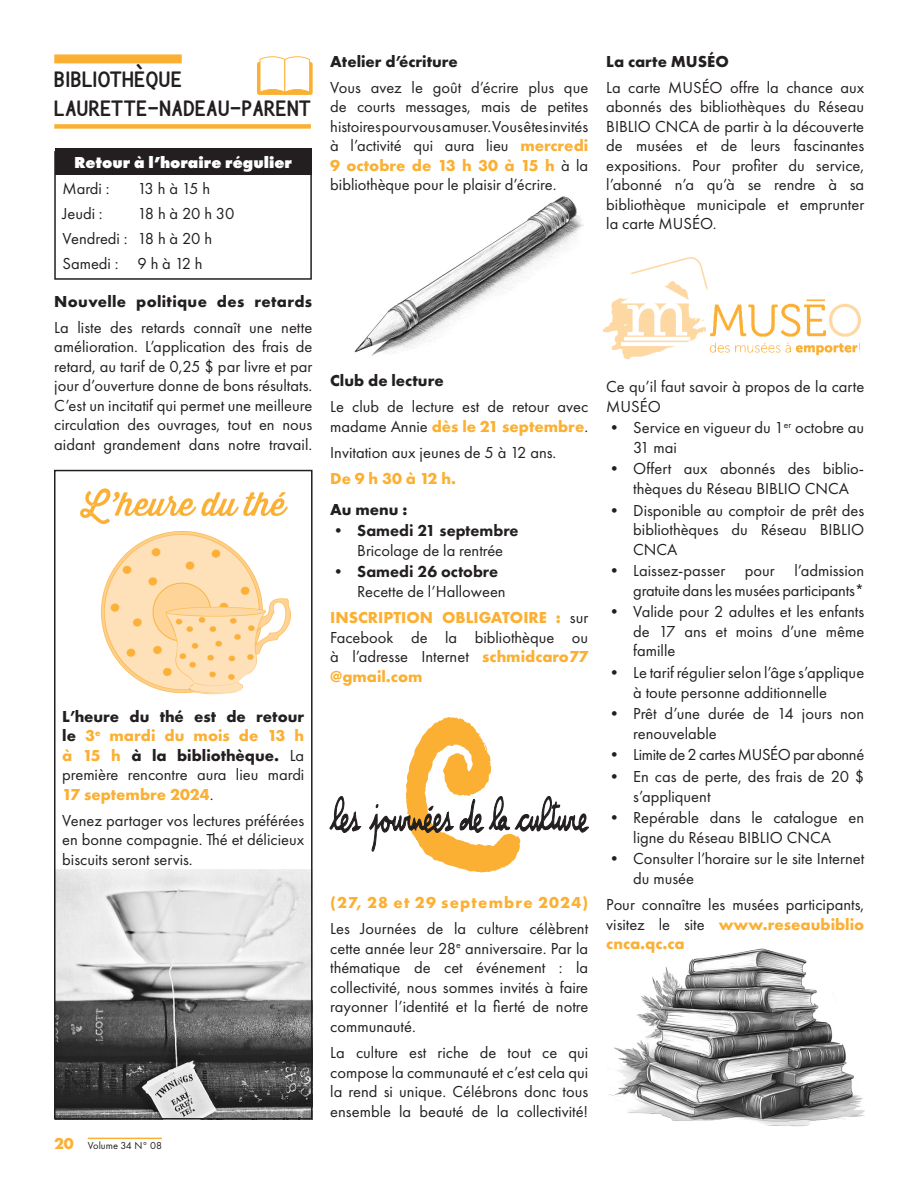
<style>
.page{position:relative;width:918px;height:1188px;background:#fff}
.page>*{position:absolute;margin:0;border:0;box-sizing:border-box;transform-origin:0 0}
.titre{font:700 18px "Bondan";letter-spacing:.035em;color:#231f20}
.texte{font:16.5px/19.5px "Futura PT";color:#231f20;text-align:justify}
.texte-2{font:700 16.5px/19.5px "Futura PT";color:#231f20;text-align:justify}
.sous_titre{font:700 16.5px "Futura PT";color:#231f20}
.texte-3{font:16.5px "Futura PT";letter-spacing:-.025em;color:#231f20}
.sous_titre-2{font:700 16.5px "Futura PT";letter-spacing:.02em;color:#231f20}
.sous_titre-3{font:700 16.5px "Futura PT";letter-spacing:.07em;color:#fbb033}
.sous_titre-4{font:800 16.5px "Futura PT";color:#fff}
.texte-4{font:700 16.5px "Futura PT";color:#fbb033}
.texte-5{font:10.5px "Futura PT";color:#231f20}
.s1{color:#fbb033}
.s2{font-weight:400}
.s3{font-weight:700;color:#fbb033}
.s4{font-weight:800}
</style>
<div class="page">
<hr style="left:88px;top:1138px;width:74px;height:1px;background:#fbb033">
<img style="left:609px;top:948px;width:255px;height:179px">
<img style="left:57px;top:869px;width:253px;height:248px">
<div style="left:54px;top:124px;width:257px;height:5px;background:#fbb033"></div>
<div style="left:54px;top:54px;width:128px;height:9px;background:#fbb033"></div>
<svg style="left:257px;top:56px;width:56px;height:39px"></svg>
<div style="left:54px;top:151px;width:258px;height:129px;border:2px solid #231f20"></div>
<div style="left:55px;top:148px;width:256px;height:27px;background:#231f20"></div>
<div style="left:54px;top:470px;width:259px;height:650px;border:2px solid #231f20"></div>
<img style="left:80px;top:488px;width:211px;height:207px">
<img style="left:603px;top:257px;width:258px;height:103px">
<svg style="left:330px;top:796px;width:31px;height:37px"></svg>
<svg style="left:369px;top:717px;width:220px;height:155px"></svg>
<img style="left:354px;top:196px;width:230px;height:160px">
<p class="titre" style="left:54px;top:71px;width:129px">BIBLIOTHÈQUE</p>
<p class="titre" style="left:54px;top:99px;width:258px">LAURETTE-NADEAU-PARENT</p>
<p class="sous_titre-4" style="left:74px;top:151px;width:219px">Retour à l’horaire régulier</p>
<p class="texte" style="left:63px;top:179px;width:48px">Mardi :</p>
<p class="texte" style="left:138px;top:179px;width:74px">13 h à 15 h</p>
<p class="texte" style="left:63px;top:204px;width:42px">Jeudi :</p>
<p class="texte" style="left:138px;top:204px;width:99px">18 h à 20 h 30</p>
<p class="texte" style="left:63px;top:229px;width:151px">Vendredi : 18 h à 20 h</p>
<p class="texte" style="left:63px;top:253px;width:142px">Samedi : 9 h à 12 h</p>
<p class="sous_titre-2" style="left:54px;top:290px;width:260px">Nouvelle politique des retards</p>
<p class="texte" style="left:54px;top:317px;width:260px">La liste des retards connaît une nette amélioration. L’application des frais de retard, au tarif de 0,25 $ par livre et par jour d’ouverture donne de bons résultats.<br>C’est un incitatif qui permet une meilleure circulation des ouvrages, tout en nous aidant grandement dans notre travail.</p>
<p class="texte-2" style="left:62px;top:706px;width:244px">L’heure du thé est de retour le <span class="s1">3</span><sup>e</sup> <span class="s1">mardi du mois de 13 h à 15 h</span> à la bibliothèque. <span class="s2">La première rencontre aura lieu mardi </span><span class="s1">17 septembre 2024</span><span class="s2">.</span></p>
<p class="texte" style="left:62px;top:811px;width:244px">Venez partager vos lectures préférées en bonne compagnie. Thé et délicieux biscuits seront servis.</p>
<p class="texte-4" style="left:54px;top:1133px;width:21px">20</p>
<p class="texte-5" style="left:88px;top:1139px;width:76px">Volume 34 N° 08</p>
<p class="sous_titre" style="left:330px;top:50px;width:129px">Atelier d’écriture</p>
<p class="texte" style="left:330px;top:78px;width:260px">Vous avez le goût d’écrire plus que de courts messages, mais de petites histoires pour vous amuser. Vous êtes invités à l’activité qui aura lieu <span class="s3">mercredi 9 octobre de 13 h 30 à 15 h</span> à la bibliothèque pour le plaisir d’écrire.</p>
<p class="sous_titre" style="left:606px;top:50px;width:124px">La carte MUSÉO</p>
<p class="texte" style="left:606px;top:78px;width:260px">La carte MUSÉO offre la chance aux abonnés des bibliothèques du Réseau BIBLIO CNCA de partir à la découverte de musées et de leurs fascinantes expositions. Pour profiter du service, l’abonné n’a qu’à se rendre à sa bibliothèque municipale et emprunter la carte MUSÉO.</p>
<p class="sous_titre" style="left:330px;top:370px;width:115px">Club de lecture</p>
<p class="texte" style="left:330px;top:397px;width:259px">Le club de lecture est de retour avec madame Annie <span class="s3">dès le 21 septembre</span>.</p>
<p class="texte" style="left:330px;top:443px;width:228px">Invitation aux jeunes de 5 à 12 ans.</p>
<p class="texte-4" style="left:330px;top:468px;width:127px">De 9 h 30 à 12 h.</p>
<p class="sous_titre" style="left:330px;top:498px;width:79px">Au menu :</p>
<p class="texte" style="left:357px;top:521px;width:163px;text-indent:-27px"><span class="s4">• Samedi 21 septembre<br></span>Bricolage de la rentrée</p>
<p class="texte" style="left:357px;top:562px;width:150px;text-indent:-27px"><span class="s4">• Samedi 26 octobre<br></span>Recette de l’Halloween</p>
<p class="texte" style="left:330px;top:608px;width:260px"><span class="s3">INSCRIPTION OBLIGATOIRE :</span> sur Facebook de la bibliothèque ou à l’adresse Internet <span class="s3">schmidcaro77 @gmail.com</span></p>
<p class="sous_titre-3" style="left:330px;top:892px;width:259px">(27, 28 et 29 septembre 2024)</p>
<p class="texte" style="left:330px;top:919px;width:260px">Les Journées de la culture célèbrent cette année leur 28<sup>e</sup> anniversaire. Par la thématique de cet événement : la collectivité, nous sommes invités à faire rayonner l’identité et la fierté de notre communauté.</p>
<p class="texte" style="left:330px;top:1043px;width:260px">La culture est riche de tout ce qui compose la communauté et c’est cela qui la rend si unique. Célébrons donc tous ensemble la beauté de la collectivité!</p>
<p class="texte" style="left:606px;top:377px;width:260px">Ce qu’il faut savoir à propos de la carte<br>MUSÉO</p>
<p class="texte" style="left:633px;top:418px;width:233px;text-indent:-27px">• Service en vigueur du 1<sup>er</sup> octobre au<br>31 mai</p>
<p class="texte" style="left:633px;top:459px;width:232px;text-indent:-27px">• Offert aux abonnés des biblio&shy;thèques du Réseau BIBLIO CNCA</p>
<p class="texte" style="left:633px;top:500px;width:233px;text-indent:-27px">• Disponible au comptoir de prêt des bibliothèques du Réseau BIBLIO CNCA</p>
<p class="texte" style="left:606px;top:561px;width:260px;text-align:right">• Laissez-passer pour l’admission gratuite dans les musées participants*</p>
<p class="texte" style="left:633px;top:602px;width:233px;text-indent:-27px">• Valide pour 2 adultes et les enfants de 17 ans et moins d’une même famille</p>
<p class="texte" style="left:633px;top:663px;width:233px;text-indent:-27px">• Le tarif régulier selon l’âge s’applique à toute personne additionnelle</p>
<p class="texte" style="left:633px;top:704px;width:233px;text-indent:-27px">• Prêt d’une durée de 14 jours non renouvelable</p>
<p class="texte-3" style="left:606px;top:745px;width:260px">• Limite de 2 cartes MUSÉO par abonné</p>
<p class="texte" style="left:633px;top:767px;width:232px;text-indent:-27px">• En cas de perte, des frais de 20 $ s’appliquent</p>
<p class="texte" style="left:606px;top:808px;width:260px;text-align:center">• Repérable dans le catalogue en ligne du Réseau BIBLIO CNCA</p>
<p class="texte" style="left:633px;top:849px;width:232px;text-indent:-27px">• Consulter l’horaire sur le site Internet du musée</p>
<p class="texte" style="left:606px;top:895px;width:260px">Pour connaître les musées participants, visitez le site <span class="s3">www.reseaubiblio cnca.qc.ca</span></p>
</div>
